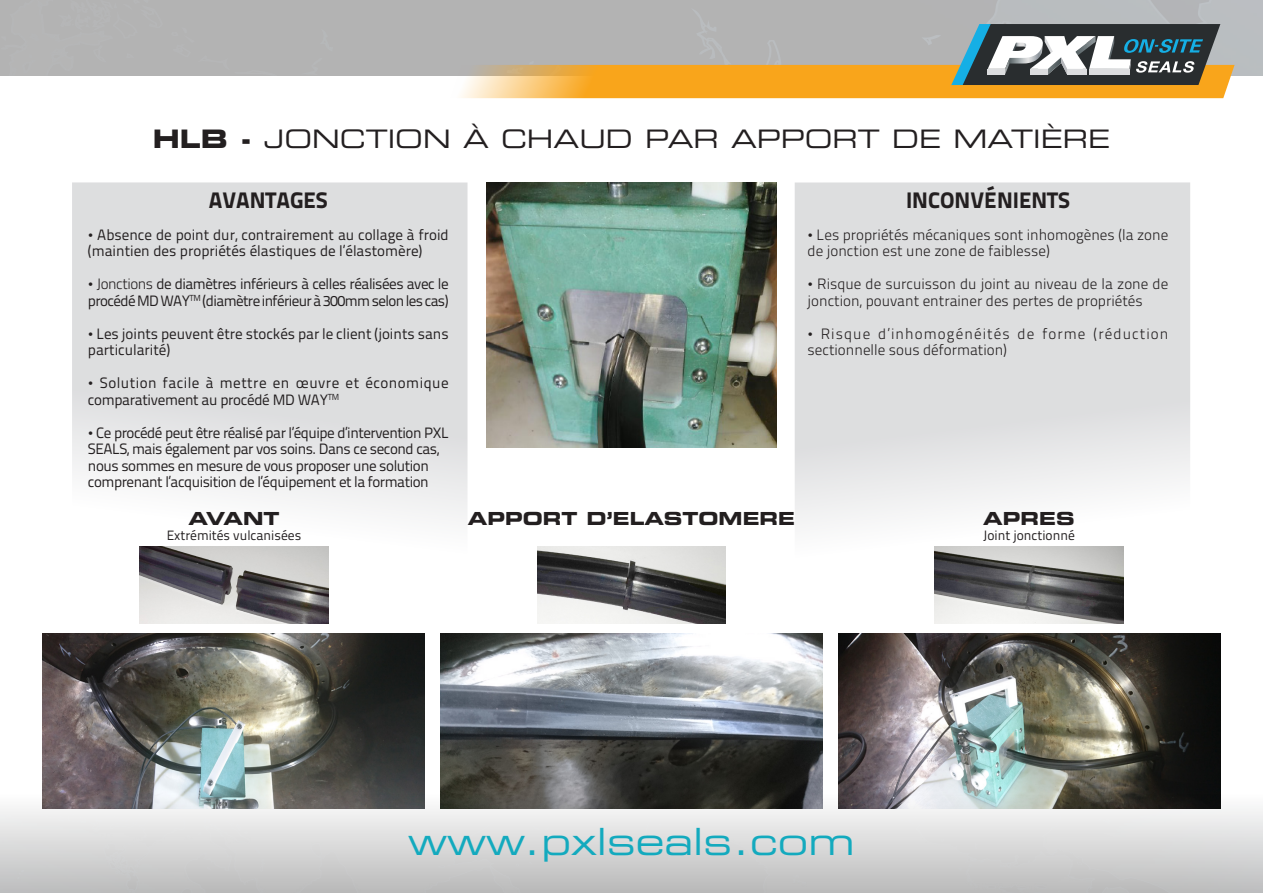
<style>
.page{position:relative;width:1263px;height:893px;background:#fff}
.page>*{position:absolute;margin:0;border:0;box-sizing:border-box;transform-origin:0 0}
.t1{font:37.5px "Eurostile LT Std Ex 2";color:#13aabe}
.t2{font:25.5px "Eurostile LT Std Ex 2";color:#231f20}
.t3{font:800 22.5px "Titillium Text 22 L";color:#231f20}
.t4{font:18px "Eurostile LT Std Bold Ex 2";color:#231f20}
.t5{font:15px/16.5px "Titillium Text 22 L";letter-spacing:-.03em;color:#231f20}
.t6{font:300 15px/16.5px "Titillium Text 22 L";color:#231f20}
.t7{font:15px/16.5px "Titillium Text 22 L";color:#231f20}
.t8{font:15px/16.5px "Titillium Text 22 L";letter-spacing:.03em;color:#231f20}
.t9{font:300 15px/16.5px "Titillium Text 22 L";letter-spacing:.075em;color:#231f20}
.t10{font:13.5px "Titillium Text 22 L";color:#231f20}
.s1{font-family:"Eurostile LT Std Bold Ex 2"}
.s2{font-family:"Klavika";font-weight:300}
.s3{font-weight:300}
.s4{font-family:"Klavika"}
</style>
<div class="page">
<svg style="left:795px;top:182px;width:395px;height:406px;fill:#dddedf"></svg>
<svg style="left:72px;top:182px;width:395px;height:406px;fill:#dddedf"></svg>
<img style="left:486px;top:182px;width:291px;height:266px">
<img style="left:440px;top:634px;width:382px;height:152px">
<img style="left:43px;top:634px;width:381px;height:152px">
<img style="left:838px;top:634px;width:382px;height:152px">
<img style="left:0;top:786px;width:1263px;height:107px">
<img style="left:140px;top:547px;width:188px;height:76px">
<img style="left:537px;top:547px;width:189px;height:76px">
<img style="left:934px;top:547px;width:189px;height:76px">
<svg style="left:445px;top:24px;width:794px;height:74px;background:#b6a076"></svg>
<h2 class="t2" style="left:153px;top:121px;width:959px"><span class="s1">HLB -</span> JONCTION À CHAUD PAR APPORT DE MATIÈRE</h2>
<h3 class="t3" style="left:209px;top:183px;width:120px">AVANTAGES</h3>
<p class="t7" style="left:88px;top:226px;width:362px"><span class="s2">•</span> Absence de point dur, contrairement au collage à froid (maintien des propriétés élastiques de l’élastomère)</p>
<p class="t5" style="left:88px;top:275px;width:362px"><span class="s2">•</span> <span class="s3">Jonctions</span> de diamètres inférieurs à celles réalisées avec le procédé MD WAY<sup>TM</sup> (diamètre inférieur à 300mm selon les cas)</p>
<p class="t7" style="left:88px;top:325px;width:362px"><span class="s2">•</span> Les joints peuvent être stockés par le client (joints sans particularité)</p>
<p class="t8" style="left:88px;top:374px;width:362px"><span class="s2">•</span> Solution facile à mettre en œuvre et économique comparativement au procédé MD WAY<sup>TM</sup></p>
<p class="t5" style="left:88px;top:424px;width:362px"><span class="s2">•</span> Ce procédé peut être réalisé par l’équipe d’intervention PXL SEALS, mais également par vos soins. Dans ce second cas, nous sommes en mesure de vous proposer une solution comprenant l’acquisition de l’équipement et la formation</p>
<p class="t4" style="left:188px;top:506px;width:93px">AVANT</p>
<p class="t10" style="left:167px;top:525px;width:136px">Extrémités vulcanisées</p>
<h3 class="t3" style="left:906px;top:183px;width:165px">INCONVÉNIENTS</h3>
<p class="t6" style="left:808px;top:226px;width:362px"><span class="s4">•</span> Les propriétés mécaniques sont inhomogènes (la zone de jonction est une zone de faiblesse)</p>
<p class="t6" style="left:808px;top:275px;width:362px"><span class="s4">•</span> Risque de surcuisson du joint au niveau de la zone de jonction, pouvant entrainer des pertes de propriétés</p>
<p class="t9" style="left:808px;top:325px;width:362px"><span class="s4">•</span> Risque d’inhomogénéités de forme (réduction sectionnelle sous déformation)</p>
<p class="t4" style="left:468px;top:506px;width:329px">APPORT D’ELASTOMERE</p>
<p class="t4" style="left:983px;top:506px;width:93px">APRES</p>
<p class="t10" style="left:983px;top:525px;width:93px">Joint jonctionné</p>
<h1 class="t1" style="left:408px;top:816px;width:448px">www.pxlseals.com</h1>
</div>
